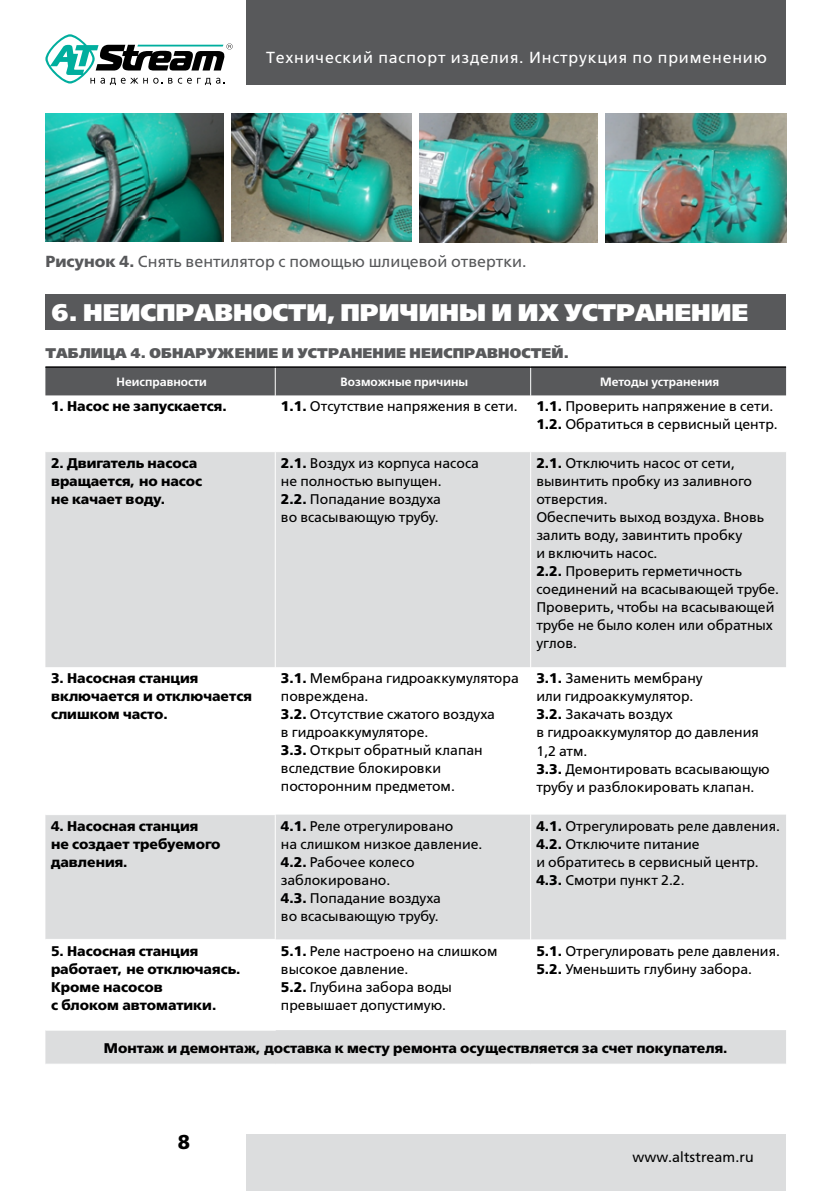
<style>
.page{position:relative;width:840px;height:1191px;background:#fff}
.page>*{position:absolute;margin:0;border:0;box-sizing:border-box;transform-origin:0 0}
.Тёмный_заголовок{font:800 24px "Free Set C";color:#fff}
.t1{font:700 20px "Free Set C";color:#000}
.PASSPORT_TEXT{font:16px "Free Set C";color:#58595b}
.t2{font:16px "Free Set C";letter-spacing:.05em;color:#fff}
.t3{font:14.4px "Free Set C";letter-spacing:.01em;color:#000}
.t4{font:14px/18px "Free Set C";color:#000}
.t5{font:700 14px/18px "Free Set C";color:#000}
.t6{font:800 14px "Free Set C";letter-spacing:.01em;color:#58595b}
.t7{font:600 12px "Free Set C";color:#fff}
.s1{font-weight:700}
</style>
<div class="page">
<div style="left:247px;top:1134px;width:538px;height:57px;background:#dcddde"></div>
<div style="left:247px;top:0;width:538px;height:85px;background:#58595b"></div>
<svg style="left:45px;top:34px;width:187px;height:51px"></svg>
<div style="left:45px;top:295px;width:740px;height:35px;background:#58595b"></div>
<svg style="left:45px;top:452px;width:740px;height:611px;fill:#dcddde"></svg>
<div style="left:45px;top:368px;width:740px;height:27px;background:#58595b"></div>
<hr style="left:274px;top:452px;width:1px;height:215px;background:#fff">
<hr style="left:530px;top:452px;width:1px;height:215px;background:#fff">
<hr style="left:274px;top:667px;width:1px;height:147px;background:#fff">
<hr style="left:530px;top:667px;width:1px;height:147px;background:#fff">
<hr style="left:274px;top:815px;width:1px;height:124px;background:#fff">
<hr style="left:530px;top:814px;width:1px;height:125px;background:#fff">
<hr style="left:274px;top:940px;width:1px;height:89px;background:#fff">
<hr style="left:530px;top:939px;width:1px;height:91px;background:#fff">
<hr style="left:45px;top:814px;width:230px;height:1px;background:#fff">
<hr style="left:45px;top:939px;width:230px;height:1px;background:#fff">
<hr style="left:45px;top:1029px;width:230px;height:1px;background:#fff">
<hr style="left:45px;top:366px;width:230px;height:2px;background:#000">
<hr style="left:275px;top:366px;width:255px;height:2px;background:#000">
<hr style="left:530px;top:366px;width:255px;height:2px;background:#000">
<img style="left:45px;top:113px;width:178px;height:129px">
<img style="left:231px;top:113px;width:180px;height:129px">
<img style="left:419px;top:113px;width:178px;height:129px">
<img style="left:605px;top:113px;width:180px;height:129px">
<p class="t2" style="left:266px;top:49px;width:502px">Технический паспорт изделия. Инструкция по применению</p>
<p class="PASSPORT_TEXT" style="left:45px;top:253px;width:482px"><span class="s1">Рисунок 4.</span> Снять вентилятор с помощью шлицевой отвертки.</p>
<p class="Тёмный_заголовок" style="left:51px;top:298px;width:698px">6. НЕИСПРАВНОСТИ, ПРИЧИНЫ И ИХ УСТРАНЕНИЕ</p>
<p class="t6" style="left:45px;top:345px;width:524px">ТАБЛИЦА 4. ОБНАРУЖЕНИЕ И УСТРАНЕНИЕ НЕИСПРАВНОСТЕЙ.</p>
<p class="t7" style="left:116px;top:375px;width:92px">Неисправности</p>
<p class="t7" style="left:340px;top:375px;width:129px">Возможные причины</p>
<p class="t7" style="left:600px;top:375px;width:120px">Методы устранения</p>
<p class="t5" style="left:51px;top:397px;width:177px">1. Насос не запускается.</p>
<p class="t4" style="left:281px;top:397px;width:238px"><span class="s1">1.1.</span> Отсутствие напряжения в сети.</p>
<p class="t4" style="left:536px;top:397px;width:243px"><span class="s1">1.1.</span> Проверить напряжение в сети.<br><span class="s1">1.2.</span> Обратиться в сервисный центр.</p>
<p class="t5" style="left:51px;top:454px;width:153px">2. Двигатель насоса вращается, но насос не качает воду.</p>
<p class="t4" style="left:281px;top:454px;width:199px"><span class="s1">2.1.</span> Воздух из корпуса насоса не полностью выпущен.<br><span class="s1">2.2.</span> Попадание воздуха<br>во всасывающую трубу.</p>
<p class="t4" style="left:536px;top:454px;width:244px"><span class="s1">2.1.</span> Отключить насос от сети, вывинтить пробку из заливного отверстия.<br>Обеспечить выход воздуха. Вновь залить воду, завинтить пробку<br>и включить насос.<br><span class="s1">2.2.</span> Проверить герметичность соединений на всасывающей трубе.<br>Проверить, чтобы на всасывающей трубе не было колен или обратных углов.</p>
<p class="t5" style="left:51px;top:669px;width:202px">3. Насосная станция включается и отключается слишком часто.</p>
<p class="t4" style="left:281px;top:669px;width:239px"><span class="s1">3.1.</span> Мембрана гидроаккумулятора повреждена.<br><span class="s1">3.2.</span> Отсутствие сжатого воздуха<br>в гидроаккумуляторе.<br><span class="s1">3.3.</span> Открыт обратный клапан вследствие блокировки посторонним предметом.</p>
<p class="t4" style="left:536px;top:670px;width:235px"><span class="s1">3.1.</span> Заменить мембрану<br>или гидроаккумулятор.<br><span class="s1">3.2.</span> Закачать воздух<br>в гидроаккумулятор до давления<br>1,2 атм.<br><span class="s1">3.3.</span> Демонтировать всасывающую трубу и разблокировать клапан.</p>
<p class="t5" style="left:51px;top:817px;width:171px">4. Насосная станция<br>не создает требуемого давления.</p>
<p class="t4" style="left:281px;top:817px;width:203px"><span class="s1">4.1.</span> Реле отрегулировано<br>на слишком низкое давление.<br><span class="s1">4.2.</span> Рабочее колесо заблокировано.<br><span class="s1">4.3.</span> Попадание воздуха<br>во всасывающую трубу.</p>
<p class="t4" style="left:536px;top:817px;width:245px"><span class="s1">4.1.</span> Отрегулировать реле давления.<br><span class="s1">4.2.</span> Отключите питание<br>и обратитесь в сервисный центр.<br><span class="s1">4.3.</span> Смотри пункт 2.2.</p>
<p class="t5" style="left:51px;top:942px;width:191px">5. Насосная станция работает, не отключаясь.<br>Кроме насосов<br>с блоком автоматики.</p>
<p class="t4" style="left:281px;top:942px;width:218px"><span class="s1">5.1.</span> Реле настроено на слишком высокое давление.<br><span class="s1">5.2.</span> Глубина забора воды превышает допустимую.</p>
<p class="t4" style="left:536px;top:942px;width:245px"><span class="s1">5.1.</span> Отрегулировать реле давления.<br><span class="s1">5.2.</span> Уменьшить глубину забора.</p>
<p class="t5" style="left:104px;top:1038px;width:624px">Монтаж и демонтаж, доставка к месту ремонта осуществляется за счет покупателя.</p>
<h2 class="t1" style="left:178px;top:1131px;width:14px">8</h2>
<p class="t3" style="left:632px;top:1149px;width:123px">www.altstream.ru</p>
</div>
